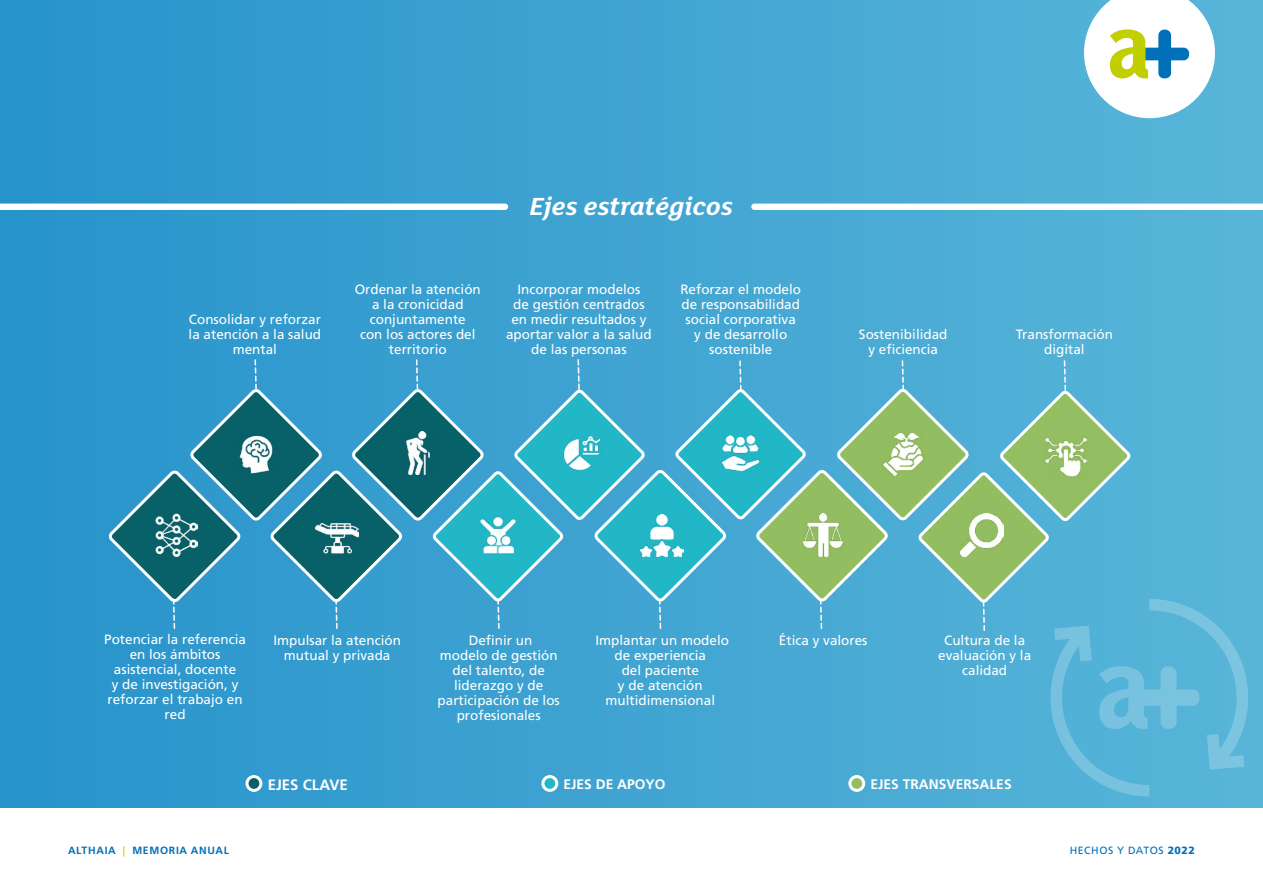
<style>
.page{position:relative;width:1263px;height:893px;background:#fff}
.page>*{position:absolute;margin:0;border:0;box-sizing:border-box;transform-origin:0 0}
.t1{font:italic 700 27px "FS Lola";color:#fff}
.t2{font:700 15px "Frutiger LT Std";color:#fff}
.t3{font:700 13.8px "Frutiger LT Std";color:#fff}
.t4{font:13.5px/15px "Frutiger LT Std";color:#fff;text-align:center}
.t5{font:700 10.5px "Frutiger LT Std";letter-spacing:.065em;color:#0071b9}
.t6{font:10.5px "Frutiger LT Std";letter-spacing:.06em;color:#0071b9}
.s1{font-weight:400;color:#c1ce00}
.s2{font-weight:900}
</style>
<div class="page">
<div style="left:0;top:0;width:1263px;height:808px;background:linear-gradient(to right,#2793cb,#59b6d9)"></div>
<svg style="left:1084px;top:0;width:131px;height:118px"></svg>
<svg style="left:0;top:204px;width:508px;height:6px"></svg>
<svg style="left:751px;top:204px;width:512px;height:6px"></svg>
<svg style="left:106px;top:358px;width:1142px;height:438px;background:#4aa8c6"></svg>
<img style="left:397px;top:432px;width:42px;height:43px">
<p class="t4" style="left:189px;top:312px;width:134px">Consolidar y reforzar la atención a la salud mental</p>
<p class="t1" style="left:529px;top:188px;width:205px">Ejes estratégicos</p>
<p class="t4" style="left:355px;top:282px;width:128px">Ordenar la atención a la cronicidad conjuntamente<br>con los actores del territorio</p>
<p class="t4" style="left:680px;top:282px;width:122px">Reforzar el modelo de responsabilidad social corporativa<br>y de desarrollo sostenible</p>
<p class="t4" style="left:506px;top:282px;width:147px">Incorporar modelos<br>de gestión centrados en medir resultados y aportar valor a la salud de las personas</p>
<p class="t4" style="left:859px;top:327px;width:90px">Sostenibilidad y eficiencia</p>
<p class="t4" style="left:1016px;top:327px;width:99px">Transformación digital</p>
<p class="t4" style="left:273px;top:632px;width:129px">Impulsar la atención</p>
<p class="t4" style="left:779px;top:633px;width:90px">Ética y valores</p>
<p class="t4" style="left:284px;top:647px;width:108px">mutual y privada</p>
<p class="t4" style="left:104px;top:632px;width:143px">Potenciar la referencia en los ámbitos asistencial, docente<br>y de investigación, y reforzar el trabajo en red</p>
<p class="t4" style="left:438px;top:633px;width:124px">Definir un<br>modelo de gestión del talento, de liderazgo y de participación de los profesionales</p>
<p class="t4" style="left:595px;top:633px;width:135px">Implantar un modelo de experiencia<br>del paciente<br>y de atención multidimensional</p>
<p class="t4" style="left:938px;top:633px;width:95px">Cultura de la evaluación y la calidad</p>
<p class="t2" style="left:268px;top:776px;width:82px">EJES CLAVE</p>
<p class="t3" style="left:564px;top:776px;width:103px">EJES DE APOYO</p>
<p class="t3" style="left:870px;top:776px;width:143px">EJES TRANSVERSALES</p>
<p class="t5" style="left:68px;top:844px;width:162px">ALTHAIA <span class="s1">|</span> MEMORIA ANUAL</p>
<p class="t6" style="left:1070px;top:844px;width:127px">HECHOS Y DATOS <span class="s2">2022</span></p>
</div>
